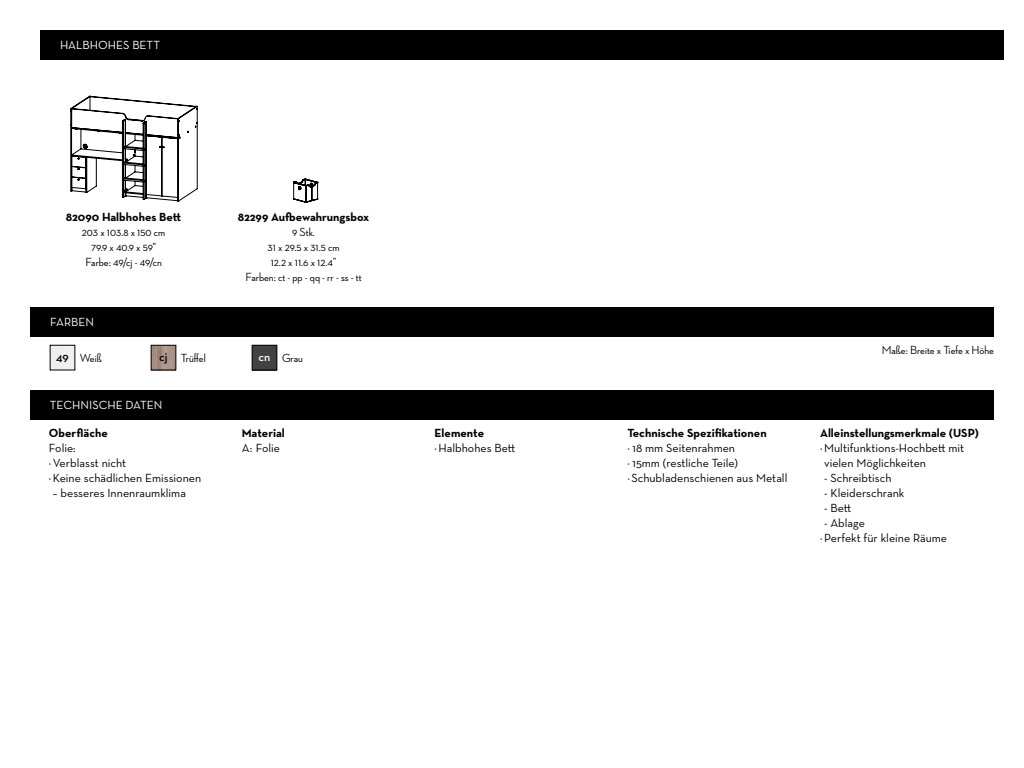
<style>
.page{position:relative;width:1024px;height:768px;background:#fff}
.page>*{position:absolute;margin:0;border:0;box-sizing:border-box;transform-origin:0 0}
.t1{font:12px/15px "Neutraface Text";color:#000}
.t2{font:500 12px/15px "Neutraface 2 Display";color:#000;text-align:center}
.t3{font:700 12px "Neutraface Text";color:#000}
.t4{font:12px "Neutraface Text";color:#fff}
.s1{font-family:"Neutraface Text";font-weight:600}
.s2{font-family:"Neutraface Text";font-weight:600;color:#fff}
</style>
<div class="page">
<svg style="left:70px;top:96px;width:128px;height:106px"></svg>
<svg style="left:293px;top:179px;width:25px;height:24px"></svg>
<div style="left:40px;top:30px;width:964px;height:30px;background:#000"></div>
<div style="left:30px;top:307px;width:964px;height:30px;background:#000"></div>
<div style="left:30px;top:390px;width:964px;height:30px;background:#000"></div>
<img style="left:153px;top:347px;width:21px;height:21px">
<div style="left:151px;top:345px;width:25px;height:25px;border:1px solid #000"></div>
<img style="left:254px;top:347px;width:21px;height:21px">
<div style="left:252px;top:345px;width:25px;height:25px;border:1px solid #000"></div>
<p class="t4" style="left:60px;top:37px;width:102px">halbhohes bett</p>
<p class="t3" style="left:66px;top:209px;width:117px">82090 Halbhohes Bett</p>
<p class="t2" style="left:82px;top:225px;width:85px">203 x 103.8 x 150 cm<br>79.9 x 40.9 x 59"<br>Farbe: 49/cj - 49/cn</p>
<p class="t4" style="left:50px;top:315px;width:45px">Farben</p>
<p class="t2" style="left:56px;top:351px;width:47px"><span class="s1">49</span> Weiß</p>
<p class="t2" style="left:159px;top:351px;width:48px"><span class="s1">cj</span> Trüffel</p>
<p class="t4" style="left:50px;top:398px;width:114px">Technische daten</p>
<p class="t3" style="left:49px;top:426px;width:60px">Oberfläche</p>
<p class="t1" style="left:49px;top:441px;width:154px">Folie:<br>·Verblasst nicht<br>·Keine schädlichen Emissionen</p>
<p class="t1" style="left:53px;top:486px;width:135px">– besseres I nnenraumklima</p>
<p class="t3" style="left:238px;top:209px;width:133px">82299 Aufbewahrungsbox</p>
<p class="t2" style="left:246px;top:225px;width:118px">9 Stk.<br>31 x 29.5 x 31.5 cm<br>12.2 x 11.6 x 12.4”<br>Farben: ct - pp - qq - rr - ss - tt</p>
<p class="t2" style="left:259px;top:351px;width:46px"><span class="s2">cn</span> Grau</p>
<p class="t3" style="left:242px;top:426px;width:45px">Material</p>
<p class="t1" style="left:242px;top:441px;width:40px">A: Folie</p>
<p class="t3" style="left:435px;top:426px;width:51px">Elemente</p>
<p class="t1" style="left:435px;top:441px;width:82px">· Halbhohes Bett</p>
<p class="t3" style="left:627px;top:426px;width:141px">Technische Spezifikationen</p>
<p class="t1" style="left:627px;top:441px;width:162px">· 18 mm Seitenrahmen<br>· 15mm (restliche Teile) ·Schubladenschienen aus Metall</p>
<p class="t2" style="left:882px;top:343px;width:114px">Maße: Breite x Tiefe x Höhe</p>
<p class="t3" style="left:820px;top:426px;width:160px">Alleinstellungsmerkmale (USP)</p>
<p class="t1" style="left:824px;top:441px;width:142px;text-indent:-4px">·Multifunktions-Hochbett mit vielen Möglichkeiten</p>
<p class="t1" style="left:824px;top:471px;width:69px">- Schreibtisch</p>
<p class="t1" style="left:824px;top:486px;width:82px">- Kleiderschrank</p>
<p class="t1" style="left:824px;top:501px;width:29px">- Bett</p>
<p class="t1" style="left:820px;top:516px;width:128px;text-indent:4px">- Ablage<br>·Perfekt für kleine Räume</p>
</div>
